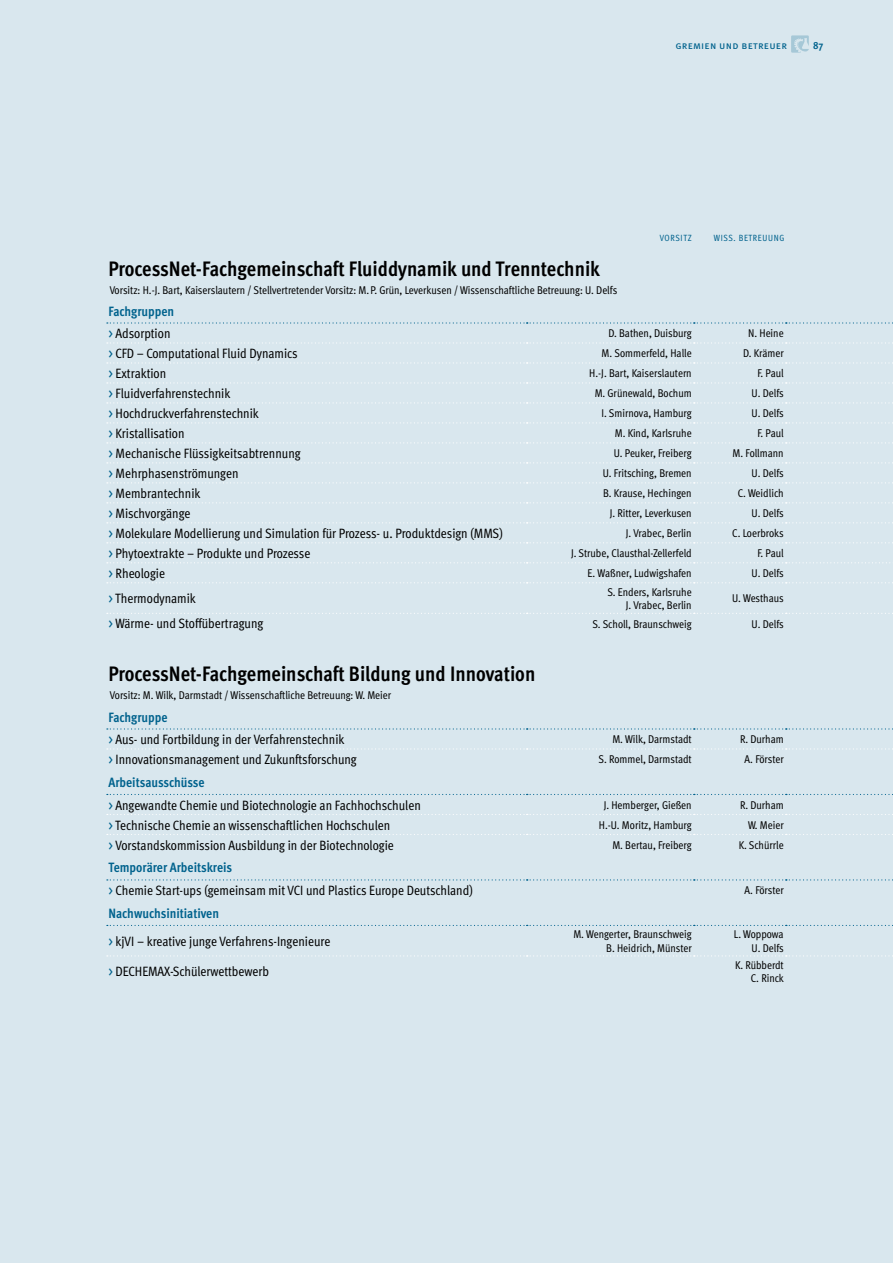
<style>
.page{position:relative;width:893px;height:1263px;background:#d9e7ee}
.page>*{position:absolute;margin:0;border:0;box-sizing:border-box;transform-origin:0 0}
.t1{font:700 condensed 20.85px "Meta OT";color:#000}
.t2{font:condensed 13.5px/22.8px "Meta OT";color:#000}
.t3{font:700 condensed 13.5px/21.8px "Meta OT";letter-spacing:-.005em;color:#00628d}
.t4{font:condensed 11.25px/13.5px "Meta OT";letter-spacing:-.005em;color:#000;text-align:right}
.t5{font:10.5px "Meta OT";letter-spacing:.02em;color:#00628d}
.t6{font:700 condensed 10.5px "Meta OT";color:#00628d}
.t7{font:condensed 9px "Meta OT";letter-spacing:.08em;color:#00628d}
.s1{font-weight:400}
.s2{font-weight:400;color:#000}
.s3{color:#00628d}
.s4{font-weight:700;color:#00628d}
</style>
<div class="page">
<svg style="left:791px;top:35px;width:18px;height:18px"></svg>
<svg style="left:107px;top:322px;width:786px;height:2px"></svg>
<svg style="left:107px;top:342px;width:786px;height:2px"></svg>
<svg style="left:107px;top:362px;width:786px;height:1px"></svg>
<svg style="left:107px;top:382px;width:786px;height:1px"></svg>
<svg style="left:107px;top:402px;width:786px;height:1px"></svg>
<svg style="left:107px;top:422px;width:786px;height:1px"></svg>
<svg style="left:107px;top:442px;width:786px;height:1px"></svg>
<svg style="left:107px;top:462px;width:786px;height:1px"></svg>
<svg style="left:107px;top:482px;width:786px;height:1px"></svg>
<svg style="left:107px;top:502px;width:786px;height:1px"></svg>
<svg style="left:107px;top:522px;width:786px;height:1px"></svg>
<svg style="left:107px;top:542px;width:786px;height:1px"></svg>
<svg style="left:107px;top:562px;width:783px;height:1px"></svg>
<svg style="left:107px;top:582px;width:786px;height:1px"></svg>
<svg style="left:107px;top:613px;width:786px;height:1px"></svg>
<svg style="left:107px;top:728px;width:786px;height:1px"></svg>
<svg style="left:107px;top:748px;width:786px;height:1px"></svg>
<svg style="left:107px;top:794px;width:786px;height:1px"></svg>
<svg style="left:107px;top:814px;width:786px;height:1px"></svg>
<svg style="left:107px;top:834px;width:786px;height:1px"></svg>
<svg style="left:107px;top:879px;width:786px;height:1px"></svg>
<svg style="left:107px;top:925px;width:786px;height:1px"></svg>
<svg style="left:107px;top:955px;width:786px;height:1px"></svg>
<p class="t5" style="left:675px;top:39px;width:113px">gremien und betreuer</p>
<p class="t6" style="left:813px;top:39px;width:11px">87</p>
<p class="t7" style="left:660px;top:232px;width:33px">VORSITZ</p>
<p class="t7" style="left:714px;top:232px;width:72px">WISS. BETREUUNG</p>
<h1 class="t1" style="left:108px;top:256px;width:493px">ProcessNet-Fachgemeinschaft Fluiddynamik und Trenntechnik</h1>
<p class="t4" style="left:110px;top:283px;width:509px">Vorsitz: H.-J. Bart, Kaiserslautern / Stellvertretender Vorsitz: M. P. Grün, Leverkusen / Wissenschaftliche Betreuung: U. Delfs</p>
<p class="t3" style="left:108px;top:301px;width:67px">Fachgruppen <span class="s1">&gt;</span> <span class="s2">Adsorption</span></p>
<p class="t4" style="left:608px;top:326px;width:85px">D. Bathen, Duisburg</p>
<p class="t4" style="left:748px;top:326px;width:37px">N. Heine</p>
<p class="t2" style="left:108px;top:341px;width:191px"><span class="s3">&gt;</span> CFD – Computational Fluid Dynamics</p>
<p class="t4" style="left:602px;top:346px;width:92px">M. Sommerfeld, Halle</p>
<p class="t4" style="left:743px;top:346px;width:42px">D. Krämer</p>
<p class="t2" style="left:108px;top:361px;width:59px"><span class="s3">&gt;</span> Extraktion</p>
<p class="t4" style="left:589px;top:366px;width:104px">H.-J. Bart, Kaiserslautern</p>
<p class="t4" style="left:758px;top:366px;width:28px">F. Paul</p>
<p class="t2" style="left:108px;top:381px;width:123px"><span class="s3">&gt;</span> Fluidverfahrenstechnik</p>
<p class="t4" style="left:595px;top:386px;width:99px">M. Grünewald, Bochum</p>
<p class="t4" style="left:752px;top:386px;width:34px">U. Delfs</p>
<p class="t2" style="left:108px;top:401px;width:152px"><span class="s3">&gt;</span> Hochdruckverfahrenstechnik</p>
<p class="t4" style="left:601px;top:406px;width:92px">I. Smirnova, Hamburg</p>
<p class="t4" style="left:752px;top:406px;width:34px">U. Delfs</p>
<p class="t2" style="left:108px;top:421px;width:78px"><span class="s3">&gt;</span> Kristallisation</p>
<p class="t4" style="left:615px;top:426px;width:78px">M. Kind, Karlsruhe</p>
<p class="t4" style="left:758px;top:426px;width:28px">F. Paul</p>
<p class="t2" style="left:108px;top:441px;width:194px"><span class="s3">&gt;</span> Mechanische Flüssigkeitsabtrennung</p>
<p class="t4" style="left:614px;top:446px;width:79px">U. Peuker, Freiberg</p>
<p class="t4" style="left:733px;top:446px;width:53px">M. Follmann</p>
<p class="t2" style="left:108px;top:461px;width:132px"><span class="s3">&gt;</span> Mehrphasenströmungen</p>
<p class="t4" style="left:603px;top:466px;width:90px">U. Fritsching, Bremen</p>
<p class="t4" style="left:752px;top:466px;width:34px">U. Delfs</p>
<p class="t2" style="left:108px;top:481px;width:94px"><span class="s3">&gt;</span> Membrantechnik</p>
<p class="t4" style="left:603px;top:486px;width:90px">B. Krause, Hechingen</p>
<p class="t4" style="left:738px;top:486px;width:48px">C. Weidlich</p>
<p class="t2" style="left:108px;top:501px;width:84px"><span class="s3">&gt;</span> Mischvorgänge</p>
<p class="t4" style="left:610px;top:506px;width:83px">J. Ritter, Leverkusen</p>
<p class="t4" style="left:752px;top:506px;width:34px">U. Delfs</p>
<p class="t2" style="left:108px;top:521px;width:396px"><span class="s3">&gt;</span> Molekulare Modellierung und Simulation für Prozess- u. Produktdesign (MMS)</p>
<p class="t4" style="left:626px;top:526px;width:67px">J. Vrabec, Berlin</p>
<p class="t4" style="left:732px;top:526px;width:53px">C. Loerbroks</p>
<p class="t2" style="left:108px;top:541px;width:204px"><span class="s3">&gt;</span> Phytoextrakte – Produkte und Prozesse</p>
<p class="t4" style="left:571px;top:546px;width:122px">J. Strube, Clausthal-Zellerfeld</p>
<p class="t4" style="left:758px;top:546px;width:28px">F. Paul</p>
<p class="t2" style="left:108px;top:561px;width:58px"><span class="s3">&gt;</span> Rheologie</p>
<p class="t4" style="left:588px;top:566px;width:106px">E. Waßner, Ludwigshafen</p>
<p class="t4" style="left:752px;top:566px;width:34px">U. Delfs</p>
<p class="t2" style="left:108px;top:586px;width:89px"><span class="s3">&gt;</span> Thermodynamik</p>
<p class="t4" style="left:607px;top:584px;width:86px">S. Enders, Karlsruhe<br>J. Vrabec, Berlin</p>
<p class="t4" style="left:732px;top:591px;width:53px">U. Westhaus</p>
<p class="t2" style="left:108px;top:612px;width:156px"><span class="s3">&gt;</span> Wärme- und Stoffübertragung</p>
<p class="t4" style="left:592px;top:616px;width:101px">S. Scholl, Braunschweig</p>
<p class="t4" style="left:752px;top:616px;width:34px">U. Delfs</p>
<h1 class="t1" style="left:108px;top:660px;width:428px">ProcessNet-Fachgemeinschaft Bildung und Innovation</h1>
<p class="t4" style="left:110px;top:688px;width:283px">Vorsitz: M. Wilk, Darmstadt / Wissenschaftliche Betreuung: W. Meier</p>
<p class="t2" style="left:108px;top:706px;width:238px;line-height:21.8px"><span class="s4">Fachgruppe<br></span><span class="s3">&gt;</span> Aus- und Fortbildung in der Verfahrenstechnik</p>
<p class="t4" style="left:612px;top:732px;width:81px">M. Wilk, Darmstadt</p>
<p class="t4" style="left:740px;top:732px;width:45px">R. Durham</p>
<p class="t2" style="left:108px;top:747px;width:250px"><span class="s3">&gt;</span> Innovationsmanagement und Zukunftsforschung</p>
<p class="t4" style="left:599px;top:752px;width:95px">S. Rommel, Darmstadt</p>
<p class="t4" style="left:745px;top:752px;width:41px">A. Förster</p>
<p class="t2" style="left:108px;top:770px;width:314px"><span class="s4">Arbeitsausschüsse<br></span><span class="s3">&gt;</span> Angewandte Chemie und Biotechnologie an Fachhochschulen</p>
<p class="t4" style="left:604px;top:798px;width:90px">J. Hemberger, Gießen</p>
<p class="t4" style="left:740px;top:798px;width:45px">R. Durham</p>
<p class="t2" style="left:108px;top:813px;width:283px"><span class="s3">&gt;</span> Technische Chemie an wissenschaftlichen Hochschulen</p>
<p class="t4" style="left:599px;top:818px;width:94px">H.-U. Moritz, Hamburg</p>
<p class="t4" style="left:748px;top:818px;width:37px">W. Meier</p>
<p class="t2" style="left:108px;top:833px;width:287px"><span class="s3">&gt;</span> Vorstandskommission Ausbildung in der Biotechnologie</p>
<p class="t4" style="left:612px;top:837px;width:81px">M. Bertau, Freiberg</p>
<p class="t4" style="left:739px;top:837px;width:46px">K. Schürrle</p>
<p class="t2" style="left:108px;top:856px;width:366px"><span class="s4">Temporärer Arbeitskreis<br></span><span class="s3">&gt;</span> Chemie Start-ups (gemeinsam mit VCI und Plastics Europe Deutschland)</p>
<p class="t4" style="left:745px;top:883px;width:41px">A. Förster</p>
<p class="t2" style="left:108px;top:898px;width:223px;line-height:28px"><span class="s4">Nachwuchsinitiativen<br></span><span class="s3">&gt;</span> kjVI – kreative junge Verfahrens-Ingenieure</p>
<p class="t4" style="left:573px;top:927px;width:120px">M. Wengerter, Braunschweig<br>B. Heidrich, Münster</p>
<p class="t4" style="left:734px;top:927px;width:51px">L. Woppowa<br>U. Delfs</p>
<p class="t2" style="left:108px;top:960px;width:162px"><span class="s3">&gt;</span> DECHEMAX-Schülerwettbewerb</p>
<p class="t4" style="left:735px;top:957px;width:50px">K. Rübberdt<br>C. Rinck</p>
</div>
